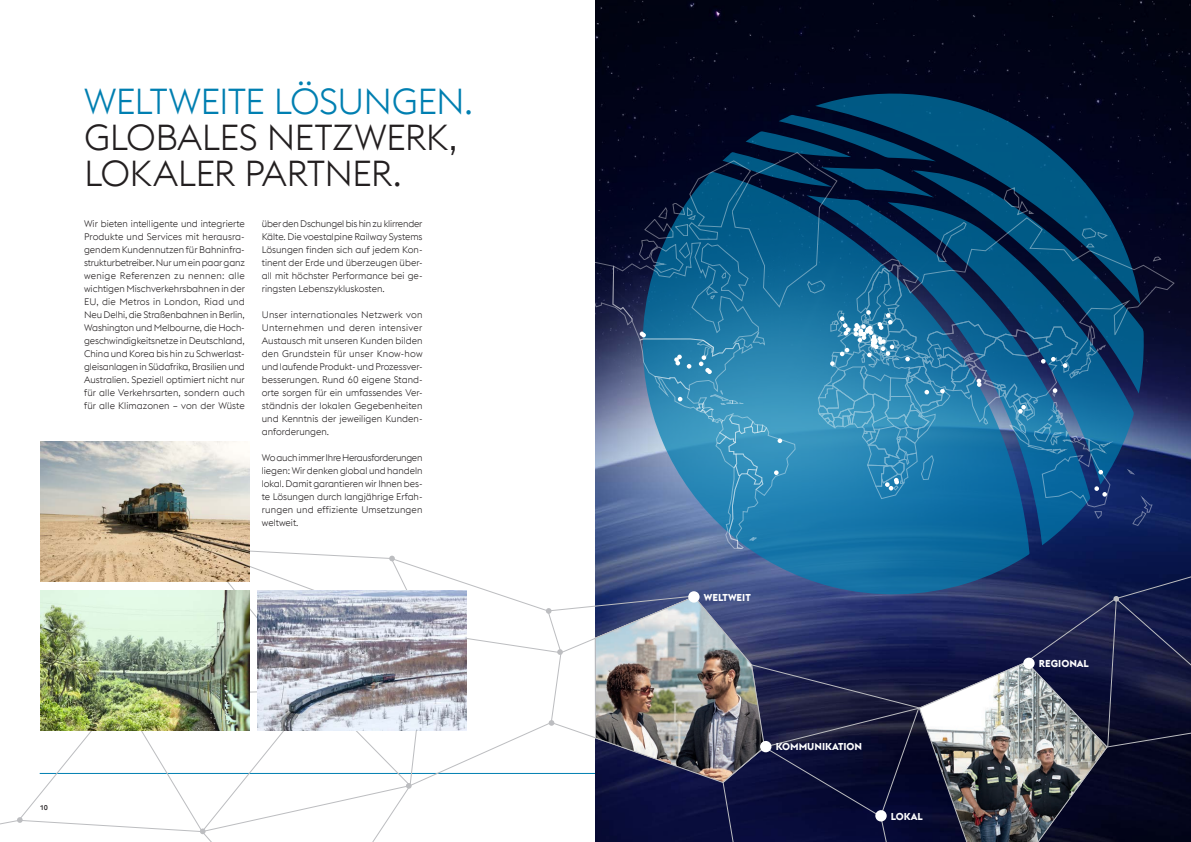
<style>
.page{position:relative;width:1191px;height:842px;background:#fff}
.page>*{position:absolute;margin:0;border:0;box-sizing:border-box;transform-origin:0 0}
.t1{font:300 36px/36px "voestalpine";letter-spacing:-.015em;color:#231f20}
.t2{font:300 36px "voestalpine";letter-spacing:-.015em;color:#007fb1}
.Fließtext{font:700 10px "voestalpine";color:#fff}
.Fließtext_Blocksatz{font:300 9.5px/13px "voestalpine";letter-spacing:.005em;color:#231f20;text-align:justify}
.t3{font:500 7px "voestalpine";color:#231f20}
</style>
<div class="page">
<img style="left:595px;top:0;width:596px;height:560px">
<svg style="left:815px;top:93px;width:325px;height:22px;fill:#01031c"></svg>
<svg style="left:595px;top:115px;width:579px;height:434px"></svg>
<svg style="left:0;top:547px;width:765px;height:295px"></svg>
<img style="left:40px;top:590px;width:209px;height:140px">
<img style="left:257px;top:590px;width:209px;height:140px">
<img style="left:40px;top:442px;width:209px;height:140px">
<img style="left:594px;top:560px;width:597px;height:282px">
<div style="left:1023px;top:658px;width:11px;height:11px;background:#fff;border-radius:50%"></div>
<p class="t2" style="left:84px;top:81px;width:390px">WELTWEITE LÖSUNGEN.</p>
<p class="t1" style="left:84px;top:120px;width:375px">GLOBALES NETZWERK,<br>LOKALER PARTNER.</p>
<p class="Fließtext_Blocksatz" style="left:84px;top:217px;width:162px">Wir bieten intelligente und integrierte Produkte und Services mit herausra&shy;gendem Kundennutzen für Bahninfra&shy;strukturbetreiber. Nur um ein paar ganz wenige Referenzen zu nennen: alle wichtigen Mischverkehrsbahnen in der EU, die Metros in London, Riad und Neu Delhi, die Straßenbahnen in Berlin, Washington und Melbourne, die Hoch&shy;geschwindigkeitsnetze in Deutschland, China und Korea bis hin zu Schwerlast&shy;gleisanlagen in Südafrika, Brasilien und Australien. Speziell optimiert nicht nur für alle Verkehrsarten, sondern auch für alle Klimazonen – von der Wüste</p>
<p class="Fließtext_Blocksatz" style="left:262px;top:217px;width:162px">über den Dschungel bis hin zu klirrender Kälte. Die voestalpine Railway Systems Lösungen finden sich auf jedem Kon&shy;tinent der Erde und überzeugen über&shy;all mit höchster Performance bei ge&shy;ringsten Lebenszykluskosten.</p>
<p class="Fließtext_Blocksatz" style="left:262px;top:308px;width:162px">Unser internationales Netzwerk von Unternehmen und deren intensiver Austausch mit unseren Kunden bilden den Grundstein für unser Know-how und laufende Produkt- und Prozessver&shy;besserungen. Rund 60 eigene Stand&shy;orte sorgen für ein umfassendes Ver&shy;ständnis der lokalen Gegebenheiten und Kenntnis der jeweiligen Kunden&shy;anforderungen.</p>
<p class="Fließtext_Blocksatz" style="left:262px;top:451px;width:162px">Wo auch immer Ihre Herausforderungen liegen: Wir denken global und handeln lokal. Damit garantieren wir Ihnen bes&shy;te Lösungen durch langjährige Erfah&shy;rungen und effiziente Umsetzungen weltweit.</p>
<p class="t3" style="left:40px;top:804px;width:10px">10</p>
<p class="Fließtext" style="left:704px;top:591px;width:49px">WELTWEIT</p>
<p class="Fließtext" style="left:775px;top:740px;width:88px">KOMMUNIKATION</p>
<p class="Fließtext" style="left:891px;top:810px;width:33px">LOKAL</p>
<p class="Fließtext" style="left:1038px;top:657px;width:52px">REGIONAL</p>
</div>
